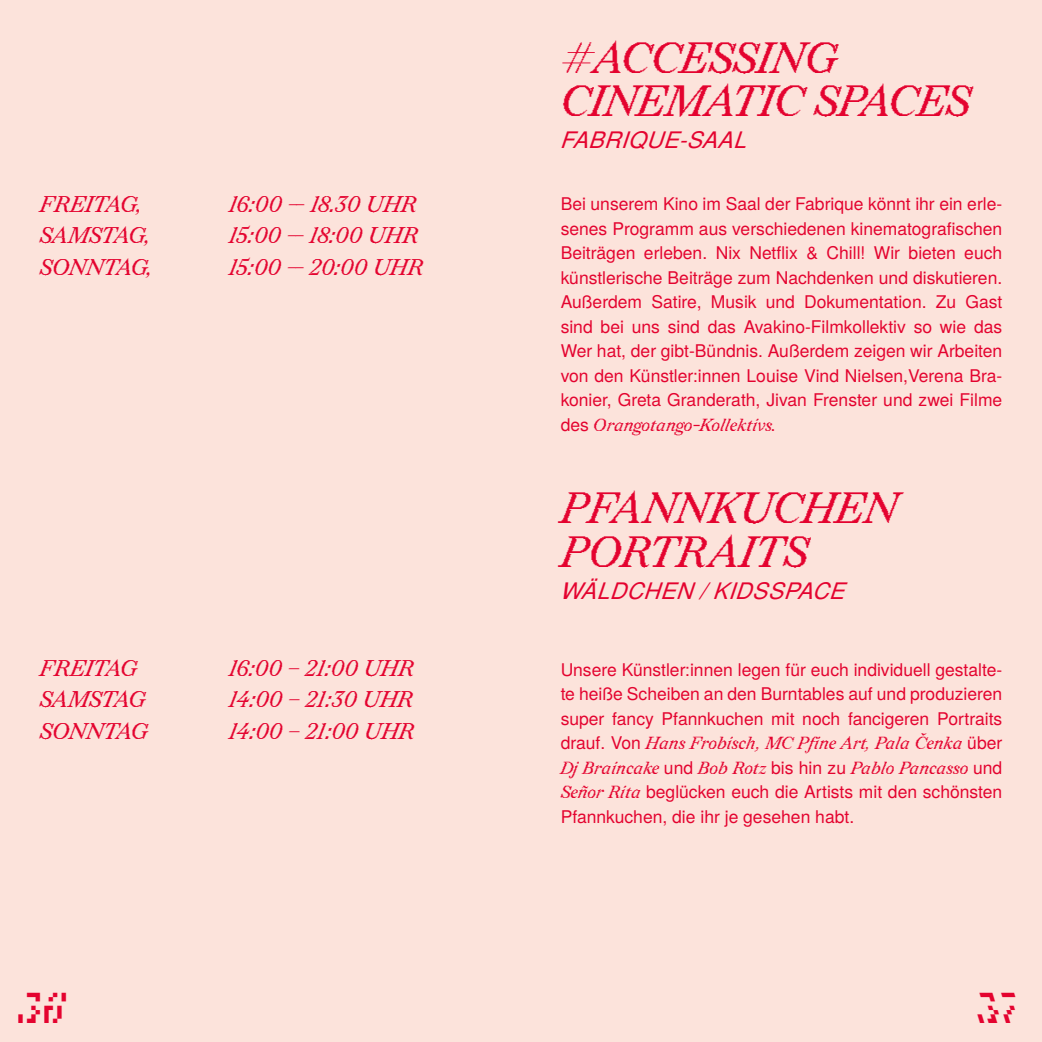
<style>
.page{position:relative;width:1042px;height:1042px;background:#fce3db}
.page>*{position:absolute;margin:0;border:0;box-sizing:border-box;transform-origin:0 0}
.t1{font:italic 43.75px/43.8px "Redaction 20";letter-spacing:.01em;color:#e4032f}
.t2{font:italic 43.23px "Redaction 100";color:#e4032f}
.t3{font:italic 22.75px "Redaction 20";letter-spacing:.01em;color:#e4032f}
.t4{font:italic 22.75px "Te X Gyre Heros";letter-spacing:-.015em;color:#e4032f}
.t5{font:17.5px/24.5px "Te X Gyre Heros";color:#e4032f;text-align:justify}
.t6{font:italic 17.5px/24.5px "Redaction 35";color:#e4032f}
.s1{font-family:"Te X Gyre Heros";font-style:normal}
.s2{font-family:"Redaction 35";font-style:italic}
</style>
<div class="page">
<h3 class="t3" style="left:40px;top:190px;width:104px">FREITAG,</h3>
<h3 class="t3" style="left:229px;top:190px;width:190px">16:00 -- 18.30 UHR</h3>
<h3 class="t3" style="left:40px;top:222px;width:112px">SAMSTAG,</h3>
<h3 class="t3" style="left:229px;top:222px;width:191px">15:00 -- 18:00 UHR</h3>
<h3 class="t3" style="left:40px;top:253px;width:115px">SONNTAG,</h3>
<h3 class="t3" style="left:229px;top:253px;width:196px">15:00 -- 20:00 UHR</h3>
<h3 class="t3" style="left:40px;top:654px;width:99px">FREITAG</h3>
<h3 class="t3" style="left:229px;top:654px;width:187px">16:00 – 21:00 UHR</h3>
<h3 class="t3" style="left:40px;top:686px;width:108px">SAMSTAG</h3>
<h3 class="t3" style="left:229px;top:686px;width:186px">14:00 – 21:30 UHR</h3>
<h3 class="t3" style="left:40px;top:717px;width:110px">SONNTAG</h3>
<h3 class="t3" style="left:229px;top:717px;width:188px">14:00 – 21:00 UHR</h3>
<h1 class="t1" style="left:561px;top:36px;width:411px">#ACCESSING<br>CINEMATIC SPACES</h1>
<h3 class="t4" style="left:561px;top:122px;width:191px">FA BRIQUE-SAA L</h3>
<p class="t5" style="left:561px;top:190px;width:443px">Bei unserem Kino im Saal der Fabrique könnt ihr ein erle&shy;senes Programm aus verschiedenen kinematografischen Beiträgen erleben. Nix Netflix &amp; Chill! Wir bieten euch künstlerische Beiträge zum Nachdenken und diskutieren.<br>Außerdem Satire, Musik und Dokumentation. Zu Gast sind bei uns sind das Avakino-Filmkollektiv so wie das Wer hat, der gibt-Bündnis. Außerdem zeigen wir Arbeiten von den Künstler:innen Louise Vind Nielsen,Verena Bra&shy;konier, Greta Granderath, Jivan Frenster und zwei Filme</p>
<p class="t6" style="left:561px;top:412px;width:217px"><span class="s1">des</span> Orangotango-Kollektivs.</p>
<h1 class="t1" style="left:561px;top:487px;width:338px">PFANNKUCHEN<br>PORTRAITS</h1>
<h3 class="t4" style="left:561px;top:573px;width:290px">WÄ LDCHEN / KIDSSPACE</h3>
<p class="t5" style="left:561px;top:656px;width:443px">Unsere Künstler:innen legen für euch individuell gestalte&shy;te heiße Scheiben an den Burntables auf und produzieren super fancy Pfannkuchen mit noch fancigeren Portraits</p>
<p class="t6" style="left:561px;top:731px;width:443px"><span class="s1">drauf. Von</span> Hans Frobisch, MC Pfine Art, Pala Čenka <span class="s1">über<br></span>Dj Braincake <span class="s1">und</span> Bob Rotz <span class="s1">bis hin zu</span> Pablo Pancasso <span class="s1">und</span></p>
<p class="t5" style="left:561px;top:778px;width:443px"><span class="s2">Señor Rita</span> beglücken euch die Artists mit den schönsten<br>Pfannkuchen, die ihr je gesehen habt.</p>
<h2 class="t2" style="left:19px;top:980px;width:49px">36</h2>
<h2 class="t2" style="left:980px;top:980px;width:62px">37</h2>
</div>
